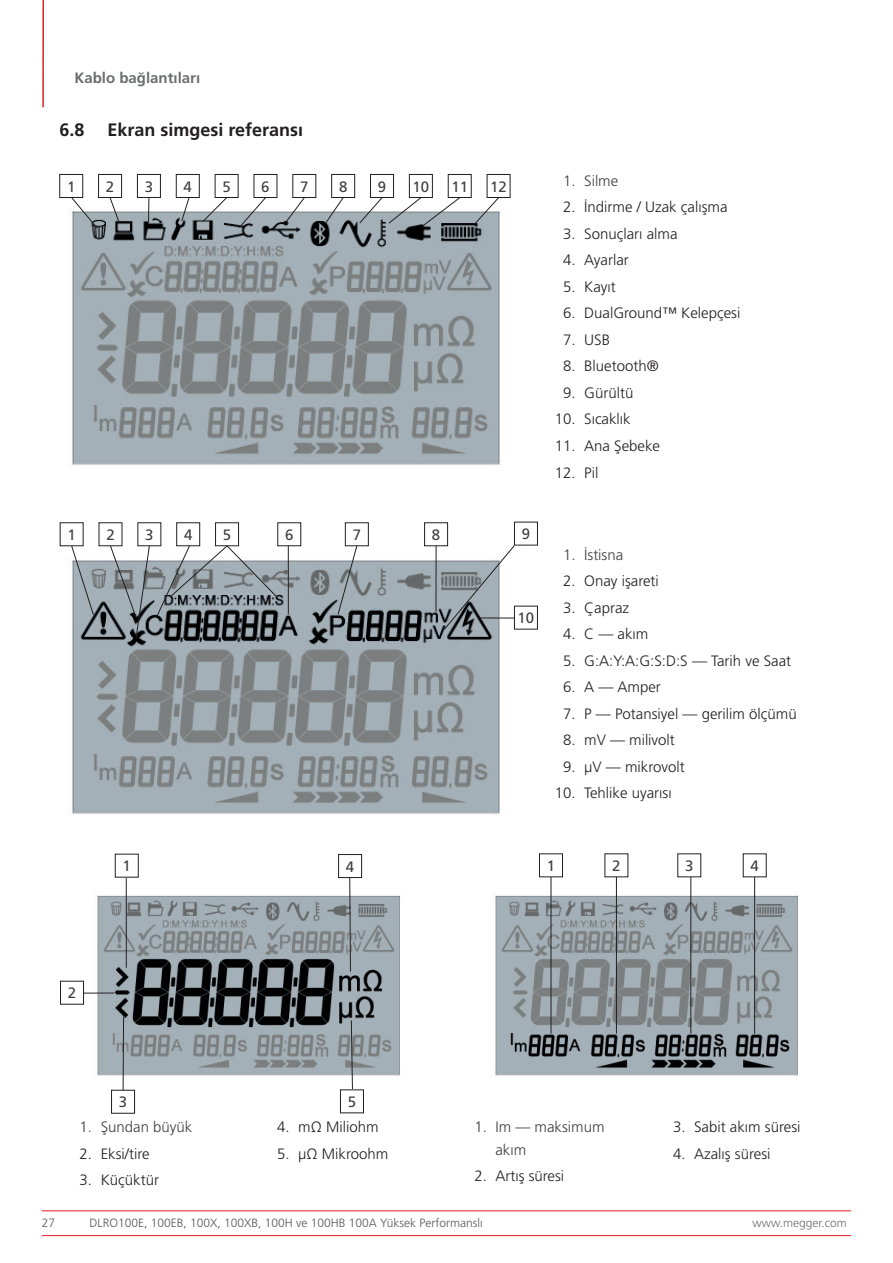
<style>
.page{position:relative;width:893px;height:1263px;background:#fff}
.page>*{position:absolute;margin:0;border:0;box-sizing:border-box;transform-origin:0 0}
.t1{font:700 18px "Frutiger LT Pro";color:#231f20}
.t2{font:300 15px "Frutiger LT Pro";color:#231f20}
.t3{font:300 15px/22.5px "Frutiger LT Pro";color:#3e3e3f}
.t4{font:15px "Frutiger LT Pro";color:#3e3e3f}
.t5{font:700 15px "Frutiger LT Pro";color:#6c6d70}
.t6{font:300 12px "Frutiger LT Pro";color:#57585a}
.t7{font:300 12px "Frutiger LT Pro";color:#6c6d70}
</style>
<div class="page">
<hr style="left:42px;top:1210px;width:809px;height:1px;background:#ee1d23">
<hr style="left:42px;top:1235px;width:809px;height:1px;background:#ee1d23">
<hr style="left:42px;top:0;width:2px;height:107px;background:#d1232a">
<img style="left:72px;top:200px;width:428px;height:266px">
<svg style="left:71px;top:196px;width:27px;height:33px"></svg>
<svg style="left:110px;top:198px;width:10px;height:25px"></svg>
<svg style="left:148px;top:198px;width:1px;height:25px"></svg>
<svg style="left:203px;top:197px;width:24px;height:25px"></svg>
<svg style="left:239px;top:197px;width:27px;height:31px"></svg>
<svg style="left:284px;top:197px;width:21px;height:27px"></svg>
<svg style="left:325px;top:198px;width:19px;height:26px"></svg>
<svg style="left:359px;top:197px;width:101px;height:30px"></svg>
<svg style="left:474px;top:197px;width:25px;height:27px"></svg>
<svg style="left:181px;top:198px;width:8px;height:23px"></svg>
<div style="left:60px;top:174px;width:23px;height:24px;border:1px solid #231f20"></div>
<div style="left:98px;top:174px;width:24px;height:24px;border:1px solid #231f20"></div>
<div style="left:137px;top:174px;width:24px;height:24px;border:1px solid #231f20"></div>
<div style="left:176px;top:174px;width:23px;height:24px;border:1px solid #231f20"></div>
<div style="left:215px;top:174px;width:23px;height:24px;border:1px solid #231f20"></div>
<div style="left:254px;top:174px;width:23px;height:24px;border:1px solid #231f20"></div>
<div style="left:293px;top:174px;width:23px;height:24px;border:1px solid #231f20"></div>
<div style="left:331px;top:174px;width:24px;height:24px;border:1px solid #231f20"></div>
<div style="left:370px;top:174px;width:24px;height:24px;border:1px solid #231f20"></div>
<div style="left:409px;top:174px;width:24px;height:24px;border:1px solid #231f20"></div>
<div style="left:448px;top:174px;width:23px;height:24px;border:1px solid #231f20"></div>
<div style="left:487px;top:174px;width:23px;height:24px;border:1px solid #231f20"></div>
<img style="left:72px;top:549px;width:428px;height:266px">
<svg style="left:71px;top:545px;width:23px;height:70px"></svg>
<svg style="left:110px;top:545px;width:40px;height:93px;background:#979ea3"></svg>
<hr style="left:288px;top:546px;width:1px;height:68px;background:#231f20">
<svg style="left:338px;top:545px;width:19px;height:70px"></svg>
<hr style="left:436px;top:546px;width:1px;height:66px;background:#231f20">
<svg style="left:444px;top:544px;width:72px;height:86px"></svg>
<div style="left:176px;top:523px;width:24px;height:23px;border:1px solid #231f20"></div>
<div style="left:215px;top:523px;width:24px;height:23px;border:1px solid #231f20"></div>
<div style="left:345px;top:523px;width:24px;height:23px;border:1px solid #231f20"></div>
<div style="left:424px;top:523px;width:24px;height:23px;border:1px solid #231f20"></div>
<div style="left:514px;top:522px;width:24px;height:23px;border:1px solid #231f20"></div>
<div style="left:514px;top:606px;width:24px;height:23px;border:1px solid #231f20"></div>
<svg style="left:156px;top:545px;width:122px;height:72px"></svg>
<hr style="left:478px;top:618px;width:36px;height:1px;background:#231f20">
<img style="left:88px;top:889px;width:313px;height:191px">
<hr style="left:126px;top:875px;width:1px;height:93px;background:#231f20">
<svg style="left:123px;top:1016px;width:1px;height:74px"></svg>
<svg style="left:349px;top:878px;width:2px;height:94px"></svg>
<svg style="left:351px;top:1020px;width:2px;height:70px"></svg>
<hr style="left:80px;top:993px;width:34px;height:1px;background:#231f20">
<div style="left:61px;top:981px;width:23px;height:23px;background:#fff"></div>
<div style="left:60px;top:981px;width:24px;height:23px;border:1px solid #231f20"></div>
<div style="left:111px;top:1090px;width:24px;height:23px;border:1px solid #231f20"></div>
<div style="left:338px;top:854px;width:24px;height:24px;border:1px solid #231f20"></div>
<div style="left:340px;top:1090px;width:24px;height:23px;border:1px solid #231f20"></div>
<img style="left:495px;top:889px;width:304px;height:187px">
<hr style="left:551px;top:874px;width:1px;height:160px;background:#231f20">
<hr style="left:616px;top:875px;width:1px;height:159px;background:#231f20">
<hr style="left:691px;top:875px;width:1px;height:159px;background:#231f20">
<hr style="left:754px;top:875px;width:1px;height:159px;background:#231f20">
<div style="left:539px;top:854px;width:23px;height:23px;background:#fff"></div>
<div style="left:539px;top:854px;width:24px;height:23px;border:1px solid #231f20"></div>
<p class="t5" style="left:74px;top:68px;width:127px">Kablo bağlantıları</p>
<p class="t1" style="left:60px;top:119px;width:27px">6.8</p>
<p class="t1" style="left:108px;top:119px;width:197px">Ekran simgesi referansı</p>
<p class="t4" style="left:67px;top:178px;width:10px">1</p>
<p class="t4" style="left:106px;top:178px;width:10px">2</p>
<p class="t4" style="left:145px;top:178px;width:10px">3</p>
<p class="t4" style="left:184px;top:178px;width:10px">4</p>
<p class="t4" style="left:222px;top:178px;width:10px">5</p>
<p class="t4" style="left:261px;top:178px;width:10px">6</p>
<p class="t4" style="left:300px;top:178px;width:10px">7</p>
<p class="t4" style="left:339px;top:178px;width:10px">8</p>
<p class="t4" style="left:378px;top:178px;width:10px">9</p>
<p class="t4" style="left:413px;top:178px;width:18px">10</p>
<p class="t4" style="left:451px;top:178px;width:18px">11</p>
<p class="t4" style="left:490px;top:178px;width:18px">12</p>
<p class="t4" style="left:67px;top:526px;width:10px">1</p>
<p class="t4" style="left:106px;top:526px;width:10px">2</p>
<p class="t4" style="left:145px;top:526px;width:10px">3</p>
<p class="t4" style="left:184px;top:526px;width:10px">4</p>
<p class="t4" style="left:223px;top:526px;width:10px">5</p>
<p class="t4" style="left:285px;top:526px;width:10px">6</p>
<p class="t4" style="left:353px;top:526px;width:10px">7</p>
<p class="t4" style="left:432px;top:526px;width:10px">8</p>
<p class="t4" style="left:522px;top:525px;width:10px">9</p>
<p class="t4" style="left:518px;top:609px;width:18px">10</p>
<p class="t3" style="left:563px;top:170px;width:57px">1. Silme</p>
<p class="t2" style="left:563px;top:198px;width:166px">2. İndirme / Uzak çalışma</p>
<p class="t2" style="left:563px;top:225px;width:116px">3. Sonuçları alma</p>
<p class="t2" style="left:563px;top:251px;width:67px">4. Ayarlar</p>
<p class="t2" style="left:563px;top:278px;width:54px">5. Kayıt</p>
<p class="t2" style="left:563px;top:304px;width:179px">6. DualGround™ Kelepçesi</p>
<p class="t2" style="left:563px;top:331px;width:48px">7. USB</p>
<p class="t2" style="left:563px;top:357px;width:97px">8. Bluetooth®</p>
<p class="t2" style="left:563px;top:384px;width:72px">9. Gürültü</p>
<p class="t2" style="left:555px;top:411px;width:78px">10. Sıcaklık</p>
<p class="t2" style="left:555px;top:437px;width:107px">11. Ana Şebeke</p>
<p class="t2" style="left:555px;top:464px;width:45px">12. Pil</p>
<p class="t3" style="left:563px;top:543px;width:62px">1. İstisna</p>
<p class="t2" style="left:563px;top:572px;width:97px">2. Onay işareti</p>
<p class="t2" style="left:563px;top:599px;width:68px">3. Çapraz</p>
<p class="t2" style="left:563px;top:625px;width:87px">4. C — akım</p>
<p class="t2" style="left:563px;top:652px;width:229px">5. G:A:Y:A:G:S:D:S — Tarih ve Saat</p>
<p class="t2" style="left:563px;top:678px;width:99px">6. A — Amper</p>
<p class="t2" style="left:563px;top:705px;width:235px">7. P — Potansiyel — gerilim ölçümü</p>
<p class="t2" style="left:563px;top:731px;width:113px">8. mV — milivolt</p>
<p class="t2" style="left:563px;top:758px;width:123px">9. µV — mikrovolt</p>
<p class="t2" style="left:555px;top:784px;width:118px">10. Tehlike uyarısı</p>
<p class="t4" style="left:123px;top:857px;width:10px">1</p>
<p class="t4" style="left:346px;top:858px;width:10px">4</p>
<p class="t4" style="left:547px;top:857px;width:10px">1</p>
<p class="t4" style="left:612px;top:857px;width:10px">2</p>
<p class="t4" style="left:685px;top:857px;width:10px">3</p>
<p class="t4" style="left:750px;top:857px;width:10px">4</p>
<p class="t4" style="left:68px;top:984px;width:10px">2</p>
<p class="t4" style="left:119px;top:1093px;width:10px">3</p>
<p class="t4" style="left:348px;top:1093px;width:10px">5</p>
<p class="t3" style="left:80px;top:1116px;width:114px">1. Şundan büyük</p>
<p class="t2" style="left:80px;top:1145px;width:71px">2. Eksi/tire</p>
<p class="t2" style="left:80px;top:1171px;width:81px">3. Küçüktür</p>
<p class="t2" style="left:277px;top:1118px;width:103px">4. mΩ Miliohm</p>
<p class="t2" style="left:277px;top:1145px;width:113px">5. µΩ Mikroohm</p>
<p class="t3" style="left:495px;top:1116px;width:111px;text-indent:-21px">1. Im — maksimum akım</p>
<p class="t2" style="left:474px;top:1167px;width:91px">2. Artış süresi</p>
<p class="t2" style="left:673px;top:1118px;width:129px">3. Sabit akım süresi</p>
<p class="t2" style="left:673px;top:1145px;width:99px">4. Azalış süresi</p>
<p class="t6" style="left:42px;top:1216px;width:15px">27</p>
<p class="t6" style="left:89px;top:1216px;width:395px">DLRO100E, 100EB, 100X, 100XB, 100H ve 100HB 100A Yüksek Performanslı</p>
<p class="t7" style="left:752px;top:1216px;width:96px">www.megger.com</p>
</div>
